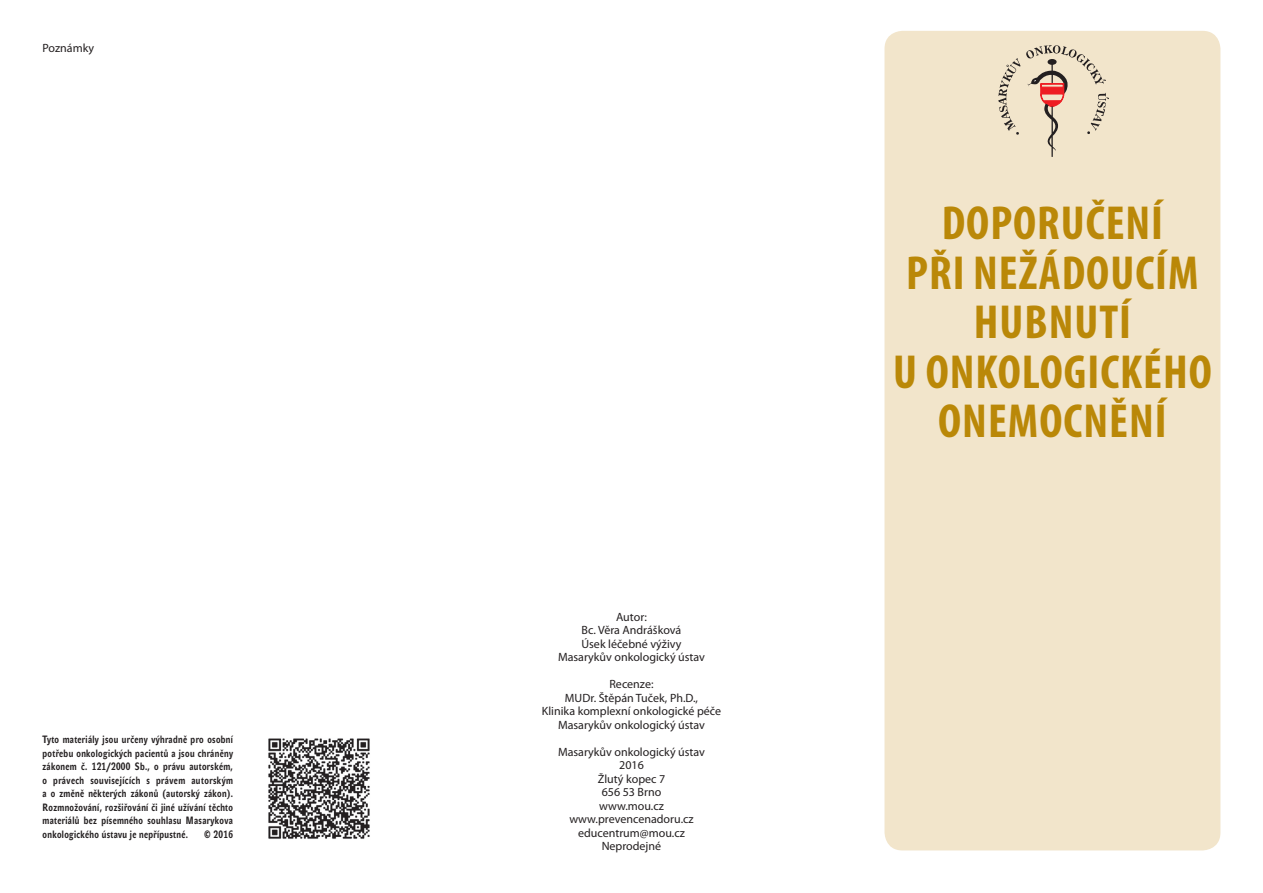
<style>
.page{position:relative;width:1263px;height:893px;background:#fff}
.page>*{position:absolute;margin:0;border:0;box-sizing:border-box;transform-origin:0 0}
.t1{font:700 condensed 48px/49.5px "Myriad Pro";letter-spacing:.02em;color:#ba8808;text-align:center}
.t2{font:12px/13.5px "Myriad Pro";color:#231f20;text-align:center}
.t3{font:700 10.5px/13.5px "John Sans Cond Text Pro";letter-spacing:.035em;color:#231f20;text-align:justify;scale:.95 1}
</style>
<div class="page">
<div style="left:884px;top:31px;width:336px;height:819px;background:#f2e5cb;border-radius:18px"></div>
<svg style="left:998px;top:58px;width:22px;height:77px"></svg>
<svg style="left:1026px;top:45px;width:83px;height:112px"></svg>
<img style="left:268px;top:738px;width:102px;height:101px">
<p class="t2" style="left:43px;top:41px;width:53px">Poznámky</p>
<p class="t3" style="left:43px;top:733px;width:202px">Tyto materiály jsou určeny výhradně pro osobní potřebu onkologických pacientů a jsou chráněny zákonem č. 121/2000 Sb., o právu autorském, o právech souvisejících s právem autorským a o změně některých zákonů (autorský zákon).<br>Rozmnožování, rozšiřování či jiné užívání těchto materiálů bez písemného souhlasu Masarykova onkologického ústavu je nepřípustné.</p>
<p class="t3" style="left:204px;top:827px;width:32px">© 2016</p>
<p class="t2" style="left:558px;top:610px;width:148px">Autor:<br>Bc. Věra Andrášková<br>Úsek léčebné výživy<br>Masarykův onkologický ústav</p>
<p class="t2" style="left:542px;top:677px;width:181px">Recenze:<br>MUDr. Štěpán Tuček, Ph.D.,<br>Klinika komplexní onkologické péče<br>Masarykův onkologický ústav</p>
<p class="t2" style="left:558px;top:745px;width:148px">Masarykův onkologický ústav<br>2016<br>Žlutý kopec 7<br>656 53 Brno<br>www.mou.cz www.prevencenadoru.cz educentrum@mou.cz<br>Neprodejné</p>
<h1 class="t1" style="left:893px;top:198px;width:320px">DOPORUČENÍ<br>PŘI NEŽÁDOUCÍM<br>HUBNUTÍ<br>U ONKOLOGICKÉHO<br>ONEMOCNĚNÍ</h1>
</div>
